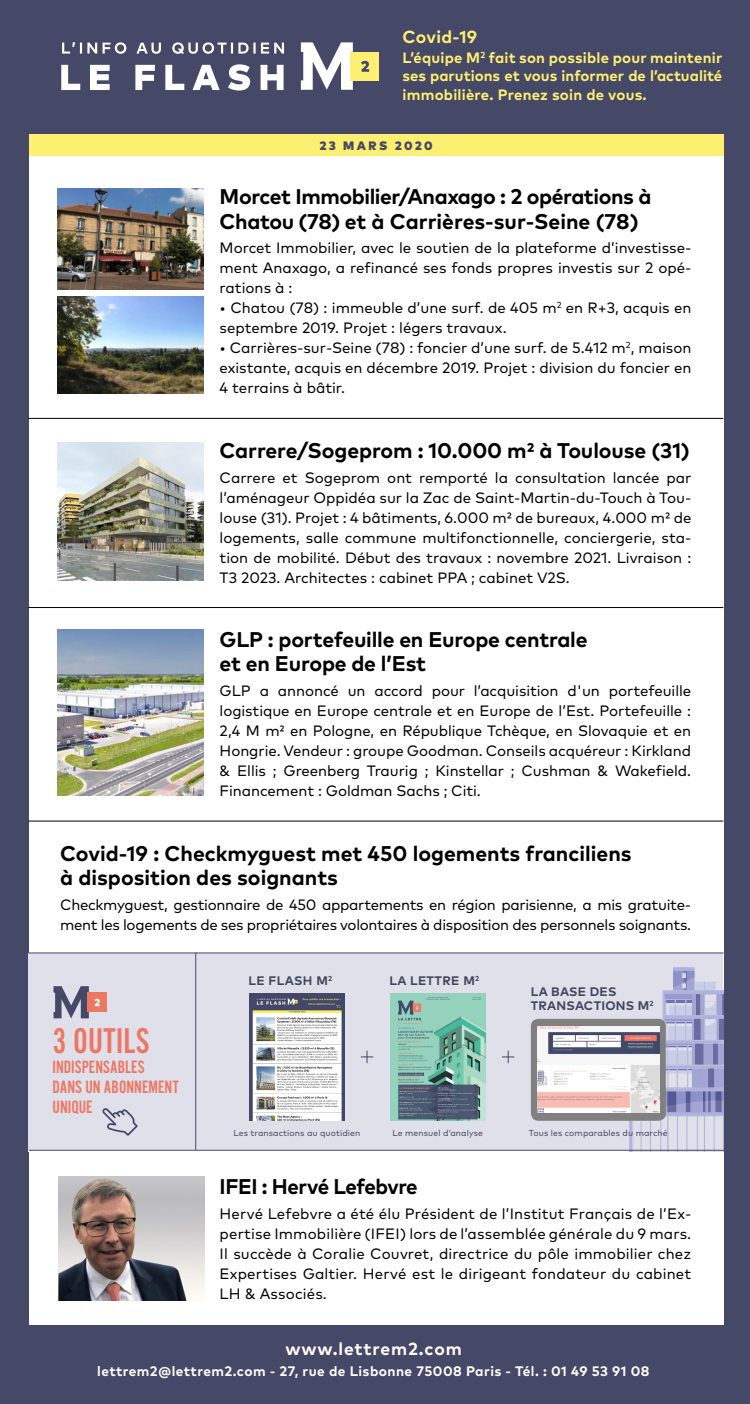
<style>
.page{position:relative;width:750px;height:1404px;background:#454867}
.page>*{position:absolute;margin:0;border:0;box-sizing:border-box;transform-origin:0 0}
.t1{font:37.12px "Alternate Got No 2 D";letter-spacing:.015em;color:#ee7763}
.t2{font:700 21.25px/24.4px "Mark Pro";letter-spacing:-.01em;color:#000}
.t3{font:18.62px/19.9px "Alternate Got No 2 D";color:#ee7763}
.t4{font:700 17.5px "Mark Pro";letter-spacing:.05em;color:#fff}
.t5{font:700 17.5px "Mark Pro";letter-spacing:.02em;color:#fdef71}
.t6{font:15px/20px "Mark Pro";letter-spacing:-.005em;color:#000;text-align:justify}
.t7{font:700 15px/18.4px "Mark Pro";letter-spacing:.005em;color:#fdef71;text-align:justify}
.t8{font:700 13.75px "Mark Pro";letter-spacing:.03em;color:#fff}
.t9{font:700 12.38px/13.6px "Mark Pro";letter-spacing:.02em;color:#3f485c}
.t10{font:900 12.25px "Mark Pro";letter-spacing:.2em;color:#454867}
.t11{font:8.62px "Mark Pro";letter-spacing:.01em;color:#3f485c}
</style>
<div class="page">
<div style="left:29px;top:155px;width:694px;height:1169px;background:#fff"></div>
<div style="left:29px;top:134px;width:694px;height:22px;background:#fdef71"></div>
<svg style="left:61px;top:64px;width:223px;height:26px"></svg>
<svg style="left:62px;top:42px;width:222px;height:12px"></svg>
<svg style="left:301px;top:42px;width:52px;height:48px"></svg>
<div style="left:350px;top:52px;width:29px;height:28px;background:#fdef71"></div>
<svg style="left:361px;top:61px;width:8px;height:11px"></svg>
<hr style="left:28px;top:418px;width:695px;height:1px;background:#000">
<hr style="left:28px;top:607px;width:695px;height:1px;background:#000">
<hr style="left:28px;top:820px;width:695px;height:1px;background:#000">
<img style="left:58px;top:443px;width:145px;height:138px">
<img style="left:58px;top:189px;width:145px;height:205px">
<img style="left:58px;top:629px;width:145px;height:166px">
<img style="left:59px;top:1176px;width:145px;height:124px">
<div style="left:29px;top:953px;width:694px;height:197px;background:#e0e0ea"></div>
<hr style="left:629px;top:1114px;width:3px;height:37px;background:#afb3db">
<svg style="left:631px;top:967px;width:93px;height:183px"></svg>
<hr style="left:664px;top:990px;width:59px;height:1px;background:#afb3db">
<hr style="left:28px;top:952px;width:695px;height:1px;background:#454867">
<div style="left:87px;top:992px;width:20px;height:20px;background:#ee7763"></div>
<svg style="left:54px;top:986px;width:46px;height:32px"></svg>
<hr style="left:195px;top:952px;width:1px;height:198px;background:#454867">
<hr style="left:29px;top:1150px;width:695px;height:1px;background:#454867">
<svg style="left:361px;top:1051px;width:12px;height:12px"></svg>
<svg style="left:502px;top:1051px;width:12px;height:12px"></svg>
<div style="left:531px;top:1019px;width:135px;height:102px;background:#808080;border-radius:7px"></div>
<img style="left:537px;top:1027px;width:122px;height:86px">
<img style="left:390px;top:993px;width:95px;height:128px">
<img style="left:249px;top:993px;width:96px;height:128px">
<svg style="left:102px;top:1108px;width:36px;height:28px"></svg>
<div style="left:55px;top:291px;width:153px;height:5px;background:#fff"></div>
<p class="t5" style="left:402px;top:23px;width:76px">Covid-19</p>
<p class="t7" style="left:402px;top:47px;width:321px">L’équipe M<sup>2</sup> fait son possible pour maintenir ses parutions et vous informer de l’actualité immobilière. Prenez soin de vous.</p>
<p class="t10" style="left:319px;top:136px;width:115px">23 MARS 2020</p>
<h2 class="t2" style="left:220px;top:183px;width:433px">Morcet Immobilier/Anaxago : 2 opérations à<br>Chatou (78) et à Carrières-sur-Seine (78)</h2>
<p class="t6" style="left:220px;top:237px;width:473px">Morcet Immobilier, avec le soutien de la plateforme d’investisse&shy;ment Anaxago, a refinancé ses fonds propres investis sur 2 opé&shy;rations à :</p>
<p class="t6" style="left:220px;top:297px;width:473px">• Chatou (78) : immeuble d’une surf. de 405 m<sup>2</sup> en R+3, acquis en septembre 2019. Projet : légers travaux.</p>
<p class="t6" style="left:220px;top:337px;width:473px">• Carrières-sur-Seine (78) : foncier d’une surf. de 5.412 m<sup>2</sup>, maison existante, acquis en décembre 2019. Projet : division du foncier en 4 terrains à bâtir.</p>
<h2 class="t2" style="left:220px;top:436px;width:472px">Carrere/Sogeprom : 10.000 m2 à Toulouse (31)</h2>
<p class="t6" style="left:220px;top:466px;width:473px">Carrere et Sogeprom ont remporté la consultation lancée par l’aménageur Oppidéa sur la Zac de Saint-Martin-du-Touch à Tou&shy;louse (31). Projet : 4 bâtiments, 6.000 m2 de bureaux, 4.000 m2 de logements, salle commune multifonctionnelle, conciergerie, sta&shy;tion de mobilité. Début des travaux : novembre 2021. Livraison :<br>T3 2023. Architectes : cabinet PPA ; cabinet V2S.</p>
<h2 class="t2" style="left:220px;top:625px;width:369px">GLP : portefeuille en Europe centrale et en Europe de l’Est</h2>
<p class="t6" style="left:220px;top:679px;width:473px">GLP a annoncé un accord pour l’acquisition d'un portefeuille logistique en Europe centrale et en Europe de l’Est. Portefeuille :<br>2,4 M m2 en Pologne, en République Tchèque, en Slovaquie et en Hongrie. Vendeur : groupe Goodman. Conseils acquéreur : Kirkland &amp; Ellis ; Greenberg Traurig ; Kinstellar ; Cushman &amp; Wakefield.<br>Financement : Goldman Sachs ; Citi.</p>
<h2 class="t2" style="left:60px;top:839px;width:573px">Covid-19 : Checkmyguest met 450 logements franciliens à disposition des soignants</h2>
<p class="t6" style="left:60px;top:893px;width:632px">Checkmyguest, gestionnaire de 450 appartements en région parisienne, a mis gratuite&shy;ment les logements de ses propriétaires volontaires à disposition des personnels soignants.</p>
<h1 class="t1" style="left:53px;top:1021px;width:99px">3 OUTILS</h1>
<p class="t3" style="left:53px;top:1057px;width:128px">INDISPENSABLES<br>DANS UN ABONNEMENT<br>UNIQUE</p>
<p class="t9" style="left:249px;top:973px;width:85px">LE FLASH M<sup>2</sup></p>
<p class="t9" style="left:389px;top:973px;width:91px">LA LETTRE M<sup>2</sup></p>
<p class="t9" style="left:531px;top:984px;width:124px">LA BASE DES<br>TRANSACTIONS M<sup>2</sup></p>
<p class="t11" style="left:233px;top:1126px;width:129px">Les transactions au quotidien</p>
<p class="t11" style="left:393px;top:1126px;width:92px">Le mensuel d’analyse</p>
<p class="t11" style="left:529px;top:1126px;width:140px">Tous les comparables du marché</p>
<h2 class="t2" style="left:220px;top:1172px;width:200px">IFEI : Hervé Lefebvre</h2>
<p class="t6" style="left:220px;top:1202px;width:473px">Hervé Lefebvre a été élu Président de l’Institut Français de l’Ex&shy;pertise Immobilière (IFEI) lors de l’assemblée générale du 9 mars.<br>Il succède à Coralie Couvret, directrice du pôle immobilier chez Expertises Galtier. Hervé est le dirigeant fondateur du cabinet LH &amp; Associés.</p>
<p class="t4" style="left:285px;top:1335px;width:178px">www.lettrem2.com</p>
<p class="t8" style="left:97px;top:1360px;width:554px">lettrem2@lettrem2.com - 27, rue de Lisbonne 75008 Paris - Tél. : 01 49 53 91 08</p>
</div>
